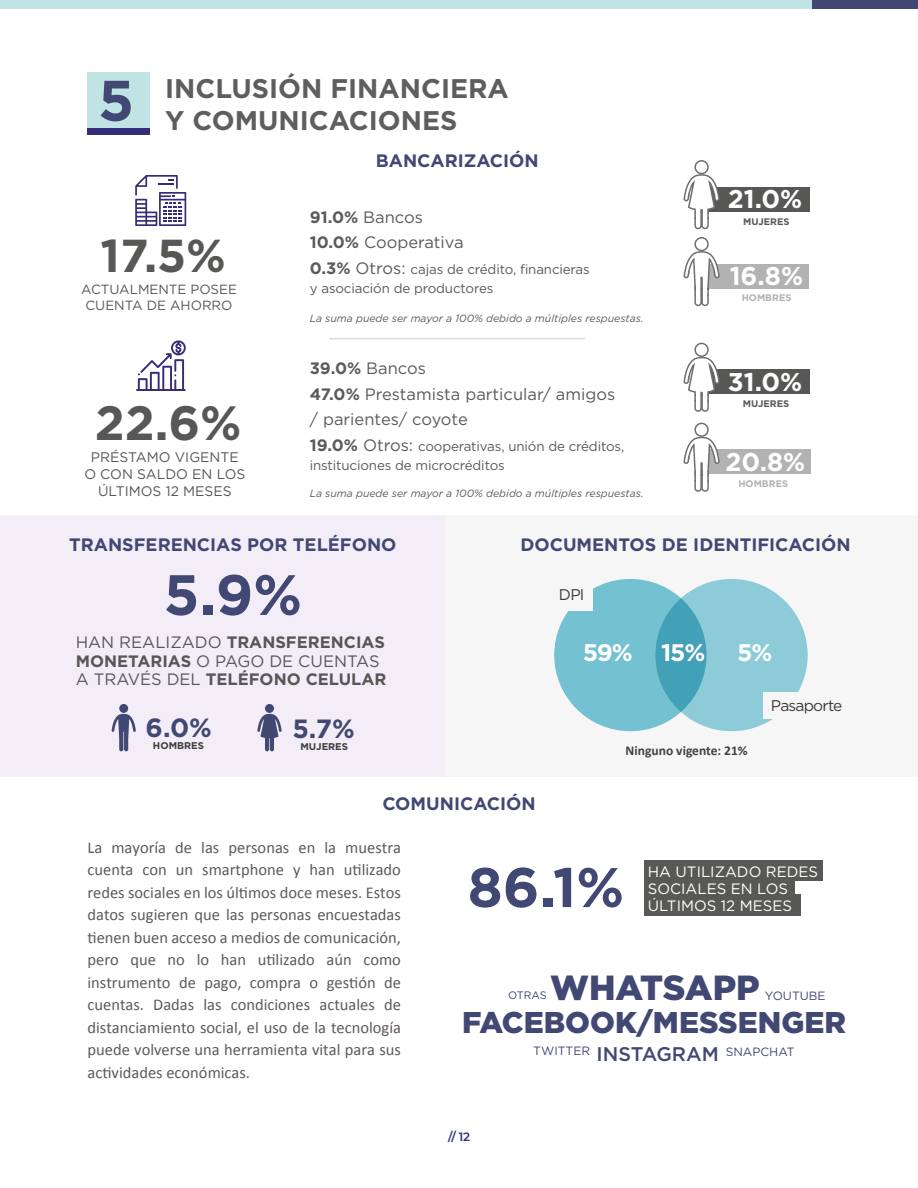
<style>
.page{position:relative;width:918px;height:1188px;background:#fff}
.page>*{position:absolute;margin:0;border:0;box-sizing:border-box;transform-origin:0 0}
.t1{font:700 56.7px "Gotham";color:#424874}
.t2{font:700 55.65px "Gotham";color:#424874}
.t3{font:700 48.15px "Gotham";color:#575756}
.t4{font:700 46.2px "Gotham";color:#575756}
.t5{font:900 34.95px "Gotham";color:#424874}
.t6{font:900 30px "Gotham";color:#424874}
.t7{font:700 27px/32.4px "Gotham";color:#5e5e5e;text-align:center}
.t8{font:700 26.4px "Gotham";color:#424874}
.t9{font:700 25.65px "Gotham";color:#fff}
.t10{font:700 24px "Gotham";color:#fff}
.t11{font:700 18px "Gotham";color:#424874}
.t12{font:16.5px/22.5px "Calibri";color:#5f595c;text-align:justify}
.t13{font:16.5px/25.5px "Gotham";color:#5e595b}
.t14{font:700 16.5px/18.6px "Gotham";color:#575756}
.t15{font:15.45px "Gotham";letter-spacing:-.05em;color:#3c3c3b}
.t16{font:15px/17.1px "Gotham";color:#fff}
.t17{font:13.95px/16.6px "Gotham";color:#575756;text-align:center}
.t18{font:700 13.5px "Calibri";color:#434040}
.t19{font:13.35px/19.2px "Gotham";letter-spacing:-.01em;color:#5e595b}
.t20{font:13.35px/15.9px "Gotham";color:#575756;text-align:center}
.t21{font:12px "Gotham";color:#424874}
.t22{font:600 12px "Montserrat";color:#2d2e7e}
.t23{font:10.8px "Gotham";letter-spacing:-.005em;color:#424874}
.t24{font:italic 10.5px "Gotham";color:#5e595b}
.t25{font:700 9.75px "Gotham";color:#3c3c3b}
.t26{font:700 9.45px "Gotham";color:#575756}
.t27{font:700 9.45px "Gotham";color:#b2b2b2}
.s1{font-size:57px;color:#424874}
.s2{font-weight:700}
.s3{font-weight:700;font-size:16.5px}
.s4{font-size:16.5px}
.s5{font-weight:400}
.s6{font-weight:500;font-size:19.8px}
</style>
<div class="page">
<div style="left:0;top:515px;width:451px;height:261px;background:#f3edf7"></div>
<div style="left:446px;top:515px;width:472px;height:261px;background:#f6f6f6"></div>
<div style="left:0;top:0;width:812px;height:8px;background:#c0e3e4"></div>
<div style="left:812px;top:0;width:106px;height:8px;background:#424874"></div>
<svg style="left:136px;top:340px;width:50px;height:51px"></svg>
<div style="left:702px;top:370px;width:108px;height:24px;background:#575756"></div>
<div style="left:705px;top:450px;width:105px;height:24px;background:#b2b2b2"></div>
<svg style="left:684px;top:422px;width:37px;height:70px"></svg>
<svg style="left:135px;top:175px;width:51px;height:51px"></svg>
<div style="left:702px;top:187px;width:108px;height:24px;background:#575756"></div>
<svg style="left:684px;top:160px;width:37px;height:70px"></svg>
<div style="left:705px;top:264px;width:104px;height:24px;background:#b2b2b2"></div>
<svg style="left:684px;top:237px;width:37px;height:175px"></svg>
<hr style="left:329px;top:338px;width:256px;height:1px;background:#dadada">
<svg style="left:257px;top:704px;width:25px;height:47px"></svg>
<svg style="left:112px;top:704px;width:24px;height:47px"></svg>
<div style="left:88px;top:72px;width:62px;height:63px;background:#c0e3e4"></div>
<div style="left:88px;top:129px;width:62px;height:6px;background:#362d78"></div>
<div style="left:655px;top:579px;width:153px;height:152px;background:#8dcbd8;border-radius:50%"></div>
<svg style="left:554px;top:579px;width:152px;height:152px;background:#68b9cb"></svg>
<div style="left:763px;top:692px;width:45px;height:27px;background:#f6f6f6"></div>
<div style="left:502px;top:589px;width:90px;height:22px;background:#f6f6f6"></div>
<div style="left:645px;top:860px;width:178px;height:21px;background:#585857"></div>
<div style="left:645px;top:874px;width:150px;height:23px;background:#585857"></div>
<div style="left:645px;top:894px;width:156px;height:22px;background:#585857"></div>
<h3 class="t7" style="left:98px;top:72px;width:412px"><span class="s1">5</span> INCLUSIÓN FINANCIERA<br>Y COMUNICACIONES</h3>
<h3 class="t4" style="left:101px;top:225px;width:127px">17.5%</h3>
<p class="t20" style="left:81px;top:281px;width:157px">ACTUALMENTE POSEE<br>CUENTA DE AHORRO</p>
<h3 class="t3" style="left:95px;top:391px;width:148px">22.6%</h3>
<p class="t17" style="left:84px;top:449px;width:162px">PRÉSTAMO VIGENTE<br>O CON SALDO EN LOS<br>ÚLTIMOS 12 MESES</p>
<p class="t11" style="left:376px;top:149px;width:165px">BANCARIZACIÓN</p>
<p class="t13" style="left:310px;top:204px;width:155px"><span class="s2">91.0%</span> Bancos<br><span class="s2">10.0%</span> Cooperativa</p>
<p class="t19" style="left:310px;top:259px;width:282px"><span class="s3">0.3%</span> <span class="s4">Otros:</span> cajas de crédito, financieras y asociación de productores</p>
<p class="t24" style="left:310px;top:311px;width:335px">La suma puede ser mayor a 100% debido a múltiples respuestas.</p>
<p class="t13" style="left:310px;top:355px;width:307px"><span class="s2">39.0%</span> Bancos<br><span class="s2">47.0%</span> Prestamista particular/ amigos / parientes/ coyote</p>
<p class="t19" style="left:310px;top:436px;width:316px"><span class="s3">19.0%</span> <span class="s4">Otros:</span> cooperativas, unión de créditos, instituciones de microcréditos</p>
<p class="t24" style="left:310px;top:487px;width:335px">La suma puede ser mayor a 100% debido a múltiples respuestas.</p>
<h3 class="t9" style="left:728px;top:182px;width:76px">21.0%</h3>
<p class="t26" style="left:743px;top:215px;width:48px">MUJERES</p>
<h3 class="t9" style="left:730px;top:259px;width:75px">16.8%</h3>
<p class="t27" style="left:742px;top:292px;width:51px">HOMBRES</p>
<h3 class="t9" style="left:728px;top:365px;width:76px">31.0%</h3>
<p class="t26" style="left:743px;top:398px;width:48px">MUJERES</p>
<h3 class="t9" style="left:726px;top:445px;width:81px">20.8%</h3>
<p class="t27" style="left:738px;top:477px;width:51px">HOMBRES</p>
<p class="t11" style="left:69px;top:533px;width:329px">TRANSFERENCIAS POR TELÉFONO</p>
<h1 class="t1" style="left:164px;top:557px;width:140px">5.9%</h1>
<p class="t14" style="left:76px;top:633px;width:312px"><span class="s5">HAN REALIZADO</span> TRANSFERENCIAS<br>MONETARIAS <span class="s5">O PAGO DE CUENTAS<br>A TRAVÉS DEL</span> TELÉFONO CELULAR</p>
<h3 class="t8" style="left:146px;top:710px;width:68px">6.0%</h3>
<p class="t25" style="left:153px;top:740px;width:53px">HOMBRES</p>
<h3 class="t8" style="left:292px;top:711px;width:64px">5.7%</h3>
<p class="t25" style="left:301px;top:740px;width:49px">MUJERES</p>
<p class="t11" style="left:520px;top:533px;width:332px">DOCUMENTOS DE IDENTIFICACIÓN</p>
<p class="t15" style="left:559px;top:584px;width:27px">DPI</p>
<h3 class="t10" style="left:583px;top:636px;width:124px">59% 15%</h3>
<h3 class="t10" style="left:737px;top:636px;width:37px">5%</h3>
<p class="t18" style="left:626px;top:741px;width:124px">Ninguno vigente: 21%</p>
<p class="t15" style="left:771px;top:696px;width:73px">Pasaporte</p>
<p class="t11" style="left:382px;top:792px;width:155px">COMUNICACIÓN</p>
<p class="t12" style="left:87px;top:835px;width:315px">La mayoría de las personas en la muestra cuenta con un smartphone y han utilizado redes sociales en los últimos doce meses. Estos datos sugieren que las personas encuestadas tienen buen acceso a medios de comunicación, pero que no lo han utilizado aún como instrumento de pago, compra o gestión de cuentas. Dadas las condiciones actuales de distanciamiento social, el uso de la tecnología puede volverse una herramienta vital para sus actividades económicas.</p>
<h2 class="t2" style="left:468px;top:850px;width:158px">86.1%</h2>
<p class="t16" style="left:648px;top:863px;width:172px">HA UTILIZADO REDES<br>SOCIALES EN LOS<br>ÚLTIMOS 12 MESES</p>
<h3 class="t5" style="left:550px;top:963px;width:211px">WHATSAPP</h3>
<h3 class="t6" style="left:462px;top:1002px;width:385px">FACEBOOK/MESSENGER</h3>
<p class="t23" style="left:508px;top:988px;width:40px">OTRAS</p>
<p class="t21" style="left:765px;top:988px;width:62px">YOUTUBE</p>
<p class="t22" style="left:448px;top:1128px;width:23px">// 12</p>
<p class="t21" style="left:533px;top:1044px;width:263px">TWITTER <span class="s6">INSTAGRAM</span> SNAPCHAT</p>
</div>
